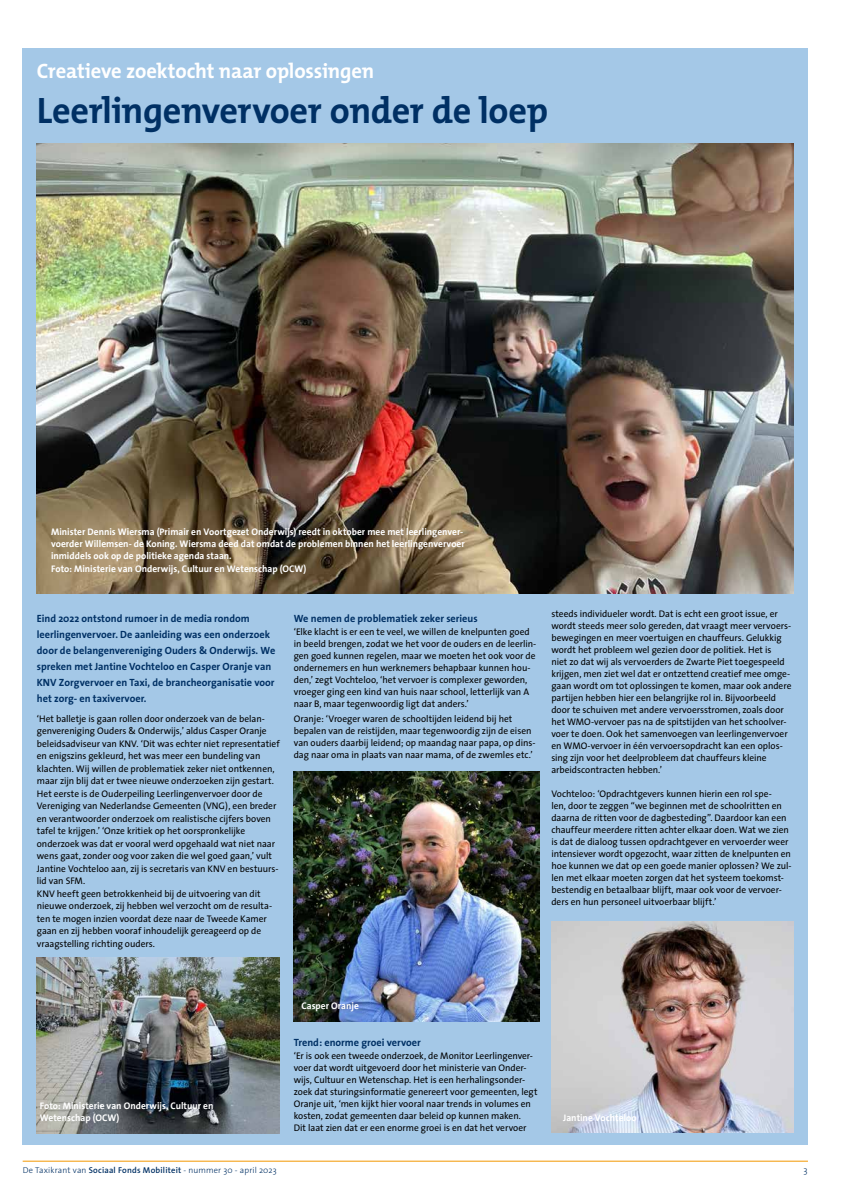
<style>
.page{position:relative;width:842px;height:1191px;background:#fff}
.page>*{position:absolute;margin:0;border:0;box-sizing:border-box;transform-origin:0 0}
.t1{font:700 37px "The Mix";letter-spacing:-.01em;color:#003064}
.t2{font:700 21px "The Mix";letter-spacing:-.01em;color:#fff}
.t3{font:700 10.5px/16px "The Sans";color:#003064}
.t4{font:9.6px/12px "The Sans";letter-spacing:-.005em;color:#000}
.t5{font:9.6px/12px "The Sans 7 Bold Plain";letter-spacing:.005em;color:#fff}
.t6{font:300 9px "The Sans";color:#003064}
.t7{font:300 8.5px "The Sans";letter-spacing:.01em;color:#003064}
.s1{font-weight:600}
</style>
<div class="page">
<hr style="left:23px;top:1160px;width:785px;height:1px;background:#f39800">
<div style="left:23px;top:48px;width:785px;height:1096px;background:#a4c8e7"></div>
<img style="left:37px;top:957px;width:243px;height:176px">
<img style="left:37px;top:143px;width:757px;height:450px">
<img style="left:294px;top:772px;width:246px;height:249px">
<img style="left:551px;top:921px;width:243px;height:211px">
<h2 class="t2" style="left:37px;top:53px;width:339px">Creatieve zoektocht naar oplossingen</h2>
<h1 class="t1" style="left:37px;top:80px;width:513px">Leerlingenvervoer onder de loep</h1>
<p class="t5" style="left:51px;top:525px;width:415px">Minister Dennis Wiersma (Primair en Voortgezet Onderwijs) reedt in oktober mee met leerlingenver&shy;voerder Willemsen- de Koning. Wiersma deed dat omdat de problemen binnen het leerlingenvervoer inmiddels ook op de politieke agenda staan.</p>
<p class="t5" style="left:51px;top:563px;width:257px">Foto: Ministerie van Onderwijs, Cultuur en Wetenschap (OCW)</p>
<p class="t3" style="left:37px;top:610px;width:240px">Eind 2022 ontstond rumoer in de media rondom leerlingenvervoer. De aanleiding was een onderzoek door de belangenvereniging Ouders &amp; Onderwijs. We spreken met Jantine Vochteloo en Casper Oranje van KNV Zorgvervoer en Taxi, de brancheorganisatie voor het zorg- en taxivervoer.</p>
<p class="t4" style="left:37px;top:712px;width:244px;line-height:12.5px">‘Het balletje is gaan rollen door onderzoek van de belan&shy;genvereniging Ouders &amp; Onderwijs,’ aldus Casper Oranje beleidsadviseur van KNV. ‘Dit was echter niet representatief en enigszins gekleurd, het was meer een bundeling van klachten. Wij willen de problematiek zeker niet ontkennen, maar zijn blij dat er twee nieuwe onderzoeken zijn gestart.<br>Het eerste is de Ouderpeiling Leerlingenvervoer door de Vereniging van Nederlandse Gemeenten (VNG), een breder en verantwoorder onderzoek om realistische cijfers boven tafel te krijgen.’ ‘Onze kritiek op het oorspronkelijke onderzoek was dat er vooral werd opgehaald wat niet naar wens gaat, zonder oog voor zaken die wel goed gaan,’ vult Jantine Vochteloo aan, zij is secretaris van KNV en bestuurs&shy;lid van SFM.<br>KNV heeft geen betrokkenheid bij de uitvoering van dit nieuwe onderzoek, zij hebben wel verzocht om de resulta&shy;ten te mogen inzien voordat deze naar de Tweede Kamer gaan en zij hebben vooraf inhoudelijk gereageerd op de vraagstelling richting ouders.</p>
<p class="t3" style="left:294px;top:610px;width:185px">We nemen de problematiek zeker serieus</p>
<p class="t4" style="left:294px;top:625px;width:244px">‘Elke klacht is er een te veel, we willen de knelpunten goed in beeld brengen, zodat we het voor de ouders en de leerlin&shy;gen goed kunnen regelen, maar we moeten het ook voor de ondernemers en hun werknemers behapbaar kunnen hou&shy;den,’ zegt Vochteloo, ‘het vervoer is complexer geworden, vroeger ging een kind van huis naar school, letterlijk van A naar B, maar tegenwoordig ligt dat anders.’</p>
<p class="t4" style="left:294px;top:712px;width:243px">Oranje: ‘Vroeger waren de schooltijden leidend bij het bepalen van de reistijden, maar tegenwoordig zijn de eisen van ouders daarbij leidend; op maandag naar papa, op dins&shy;dag naar oma in plaats van naar mama, of de zwemles etc.’</p>
<p class="t4" style="left:551px;top:607px;width:242px">steeds individueler wordt. Dat is echt een groot issue, er wordt steeds meer solo gereden, dat vraagt meer vervoers&shy;bewegingen en meer voertuigen en chauffeurs. Gelukkig wordt het probleem wel gezien door de politiek. Het is<br>niet zo dat wij als vervoerders de Zwarte Piet toegespeeld krijgen, men ziet wel dat er ontzettend creatief mee omge&shy;gaan wordt om tot oplossingen te komen, maar ook andere partijen hebben hier een belangrijke rol in. Bijvoorbeeld door te schuiven met andere vervoersstromen, zoals door het WMO-vervoer pas na de spitstijden van het schoolver&shy;voer te doen. Ook het samenvoegen van leerlingenvervoer en WMO-vervoer in één vervoersopdracht kan een oplos&shy;sing zijn voor het deelprobleem dat chauffeurs kleine arbeidscontracten hebben.’</p>
<p class="t4" style="left:551px;top:787px;width:242px">Vochteloo: ‘Opdrachtgevers kunnen hierin een rol spe-<br>len, door te zeggen “we beginnen met de schoolritten en daarna de ritten voor de dagbesteding”. Daardoor kan een chauffeur meerdere ritten achter elkaar doen. Wat we zien is dat de dialoog tussen opdrachtgever en vervoerder weer intensiever wordt opgezocht, waar zitten de knelpunten en hoe kunnen we dat op een goede manier oplossen? We zul&shy;len met elkaar moeten zorgen dat het systeem toekomst&shy;bestendig en betaalbaar blijft, maar ook voor de vervoer&shy;ders en hun personeel uitvoerbaar blijft.’</p>
<p class="t5" style="left:40px;top:1099px;width:175px">Foto: Ministerie van Onderwijs, Cultuur en<br>Wetenschap (OCW)</p>
<p class="t5" style="left:301px;top:999px;width:59px">Casper Oranje</p>
<p class="t3" style="left:294px;top:1034px;width:129px">Trend: enorme groei vervoer</p>
<p class="t4" style="left:294px;top:1049px;width:245px">‘Er is ook een tweede onderzoek, de Monitor Leerlingenver&shy;voer dat wordt uitgevoerd door het ministerie van Onder&shy;wijs, Cultuur en Wetenschap. Het is een herhalingsonder&shy;zoek dat sturingsinformatie genereert voor gemeenten, legt Oranje uit, ‘men kijkt hier vooral naar trends in volumes en kosten, zodat gemeenten daar beleid op kunnen maken.<br>Dit laat zien dat er een enorme groei is en dat het vervoer</p>
<p class="t5" style="left:563px;top:1111px;width:75px">Jantine Vochteloo</p>
<p class="t7" style="left:23px;top:1163px;width:255px">De Taxikrant van <span class="s1">Sociaal Fonds Mobiliteit</span> - nummer 30 - april 2023</p>
<p class="t6" style="left:804px;top:1162px;width:6px">3</p>
</div>
